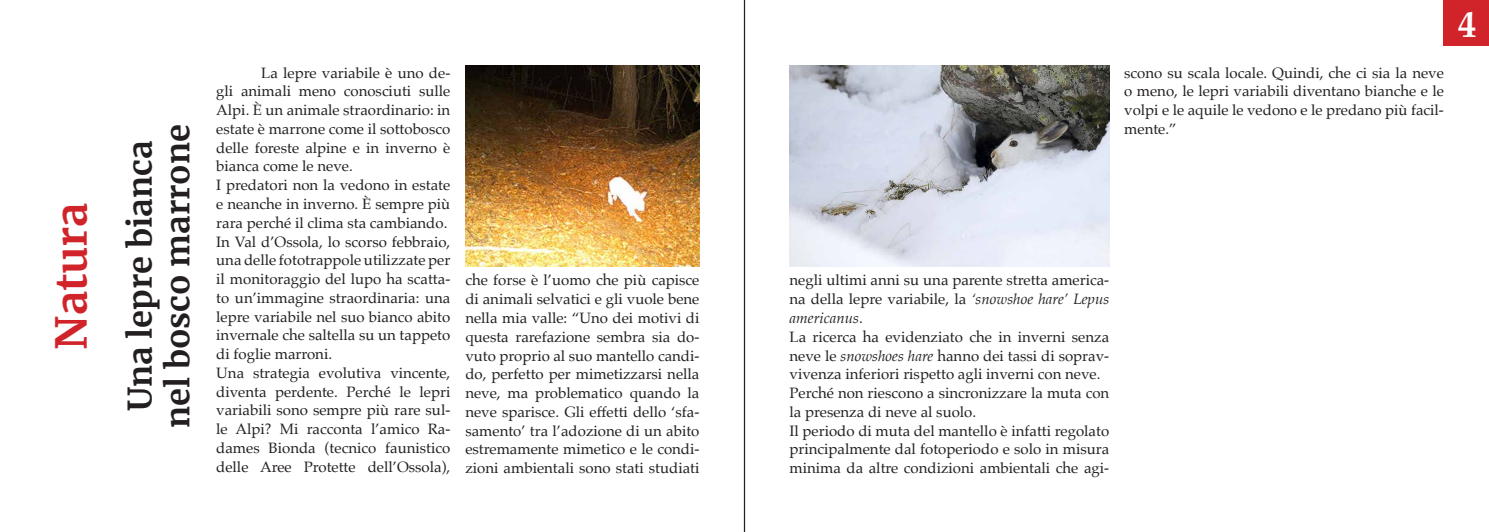
<style>
.page{position:relative;width:1489px;height:532px;background:#fff}
.page>*{position:absolute;margin:0;border:0;box-sizing:border-box;transform-origin:0 0}
.t1{font:700 42.5px "Merriweather";color:#d1232a}
.t2{font:700 37.5px "Palatino";color:#fff}
.t3{font:700 32.5px "Merriweather";color:#231f20}
.t4{font:15px/18.8px "Palatino";color:#231f20;text-align:justify}
.s1{font-style:italic}
</style>
<div class="page">
<hr style="left:743px;top:0;width:2px;height:531px;background:#231f20">
<div style="left:1443px;top:0;width:45px;height:45px;background:#d1232a"></div>
<img style="left:465px;top:65px;width:234px;height:201px">
<img style="left:789px;top:65px;width:320px;height:201px">
<p class="t1" style="left:42px;top:349px;width:148px;rotate:-90deg">Natura</p>
<p class="t3" style="left:155px;top:428px;width:305px;rotate:-90deg">nel bosco marrone</p>
<p class="t3" style="left:117px;top:411px;width:271px;rotate:-90deg">Una lepre bianca</p>
<p class="t4" style="left:216px;top:63px;width:235px;text-indent:45px">La lepre variabile è uno de&shy;gli animali meno conosciuti sulle Alpi. È un animale straordinario: in estate è marrone come il sottobosco delle foreste alpine e in inverno è bianca come le neve.</p>
<p class="t4" style="left:216px;top:175px;width:235px">I predatori non la vedono in estate e neanche in inverno. È sempre più rara perché il clima sta cambiando.</p>
<p class="t4" style="left:216px;top:232px;width:235px">In Val d’Ossola, lo scorso febbraio, una delle fototrappole utilizzate per il monitoraggio del lupo ha scatta&shy;to un’immagine straordinaria: una lepre variabile nel suo bianco abito invernale che saltella su un tappeto di foglie marroni.</p>
<p class="t4" style="left:216px;top:363px;width:235px">Una strategia evolutiva vincente, diventa perdente. Perché le lepri variabili sono sempre più rare sul&shy;le Alpi? Mi racconta l’amico Ra&shy;dames Bionda (tecnico faunistico delle Aree Protette dell’Ossola),</p>
<p class="t4" style="left:465px;top:271px;width:235px">che forse è l’uomo che più capisce di animali selvatici e gli vuole bene nella mia valle: “Uno dei motivi di questa rarefazione sembra sia do&shy;vuto proprio al suo mantello candi&shy;do, perfetto per mimetizzarsi nella neve, ma problematico quando la neve sparisce. Gli effetti dello ‘sfa&shy;samento’ tra l’adozione di un abito estremamente mimetico e le condi&shy;zioni ambientali sono stati studiati</p>
<p class="t4" style="left:789px;top:271px;width:321px">negli ultimi anni su una parente stretta america&shy;na della lepre variabile, la <span class="s1">‘snowshoe hare’ Lepus americanus</span>.</p>
<p class="t4" style="left:789px;top:327px;width:321px">La ricerca ha evidenziato che in inverni senza neve le <span class="s1">snowshoes hare</span> hanno dei tassi di soprav&shy;vivenza inferiori rispetto agli inverni con neve.</p>
<p class="t4" style="left:789px;top:383px;width:321px">Perché non riescono a sincronizzare la muta con la presenza di neve al suolo.</p>
<p class="t4" style="left:789px;top:421px;width:321px">Il periodo di muta del mantello è infatti regolato principalmente dal fotoperiodo e solo in misura minima da altre condizioni ambientali che agi-</p>
<p class="t4" style="left:1124px;top:63px;width:321px">scono su scala locale. Quindi, che ci sia la neve o meno, le lepri variabili diventano bianche e le volpi e le aquile le vedono e le predano più facil&shy;mente.”</p>
<p class="t2" style="left:1457px;top:-7px;width:20px">4</p>
</div>
